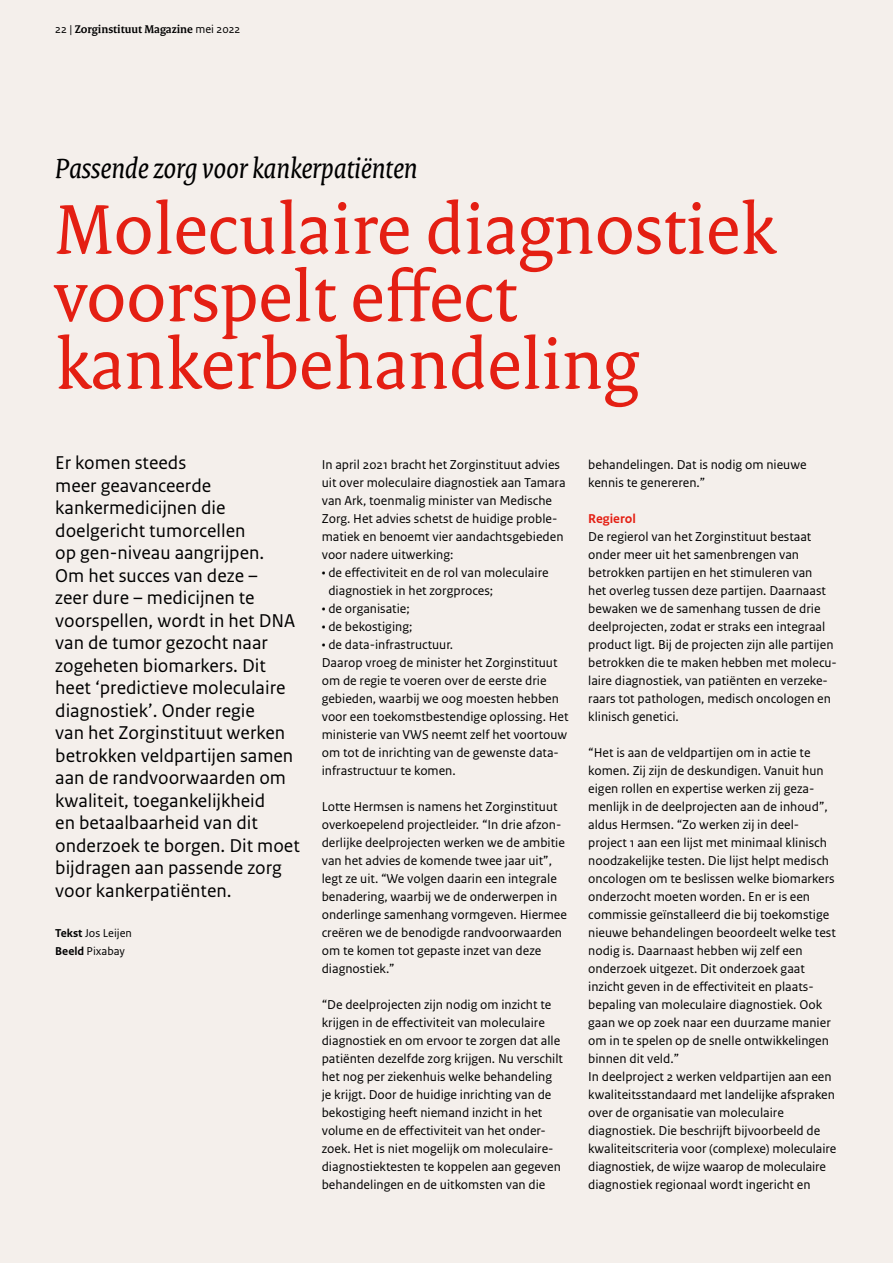
<style>
.page{position:relative;width:893px;height:1263px;background:#f4efeb}
.page>*{position:absolute;margin:0;border:0;box-sizing:border-box;transform-origin:0 0}
.t1{font:75px/67.5px "Rijksoverheid Serif";color:#e41f13}
.t2{font:italic 30px "Rijksoverheid Serif";color:#000}
.t3{font:19.5px/22.5px "Rijksoverheid Sans Text";color:#000}
.t4{font:13.5px/18px "Rijksoverheid Sans Text";color:#000}
.t5{font:700 13.5px "Rijksoverheid Sans Text";color:#e41f13}
.t6{font:700 12px "Rijksoverheid Serif";color:#000}
.t7{font:12px/18px "Rijksoverheid Sans Text";color:#000}
.s1{font-family:"Rijksoverheid Sans Text";font-weight:400}
.s2{font-weight:700}
</style>
<div class="page">
<p class="t6" style="left:55px;top:22px;width:187px"><span class="s1">22 |</span> Zorginstituut Magazine <span class="s1">mei 2022</span></p>
<h2 class="t2" style="left:55px;top:151px;width:364px">Passende zorg voor kankerpatiënten</h2>
<h1 class="t1" style="left:55px;top:195px;width:722px">Moleculaire diagnostiek voorspelt effect kankerbehandeling</h1>
<p class="t3" style="left:55px;top:452px;width:246px">Er komen steeds<br>meer geavanceerde kankermedicijnen die doelgericht tumorcellen<br>op gen-niveau aangrijpen.<br>Om het succes van deze –<br>zeer dure – medicijnen te voorspellen, wordt in het DNA van de tumor gezocht naar zogeheten biomarkers. Dit heet ‘predictieve moleculaire diagnostiek’. Onder regie<br>van het Zorginstituut werken betrokken veldpartijen samen aan de randvoorwaarden om kwaliteit, toegankelijkheid<br>en betaalbaarheid van dit onderzoek te borgen. Dit moet bijdragen aan passende zorg voor kankerpatiënten.</p>
<p class="t7" style="left:55px;top:925px;width:78px"><span class="s2">Tekst</span> Jos Leijen<br><span class="s2">Beeld</span> Pixabay</p>
<p class="t4" style="left:322px;top:456px;width:245px">In april 2021 bracht het Zorginstituut advies uit over moleculaire diagnostiek aan Tamara van Ark, toenmalig minister van Medische Zorg. Het advies schetst de huidige proble&shy;matiek en benoemt vier aandachtsgebieden voor nadere uitwerking:</p>
<p class="t4" style="left:328px;top:564px;width:222px;text-indent:-7px">• de effectiviteit en de rol van moleculaire diagnostiek in het zorgproces;</p>
<p class="t4" style="left:322px;top:600px;width:90px">• de organisatie;</p>
<p class="t4" style="left:322px;top:618px;width:92px">• de bekostiging;</p>
<p class="t4" style="left:322px;top:636px;width:248px">• de data-infrastructuur.<br>Daarop vroeg de minister het Zorginstituut om de regie te voeren over de eerste drie gebieden, waarbij we oog moesten hebben voor een toekomstbestendige oplossing. Het ministerie van VWS neemt zelf het voortouw om tot de inrichting van de gewenste data&shy;infrastructuur te komen.</p>
<p class="t4" style="left:322px;top:798px;width:247px">Lotte Hermsen is namens het Zorginstituut overkoepelend projectleider. “In drie afzon&shy;derlijke deelprojecten werken we de ambitie van het advies de komende twee jaar uit”, legt ze uit. “We volgen daarin een integrale benadering, waarbij we de onderwerpen in onderlinge samenhang vormgeven. Hiermee creëren we de benodigde randvoorwaarden om te komen tot gepaste inzet van deze diagnostiek.”</p>
<p class="t4" style="left:322px;top:996px;width:243px">“De deelprojecten zijn nodig om inzicht te krijgen in de effectiviteit van moleculaire diagnostiek en om ervoor te zorgen dat alle patiënten dezelfde zorg krijgen. Nu verschilt het nog per ziekenhuis welke behandeling je krijgt. Door de huidige inrichting van de bekostiging heeft niemand inzicht in het volume en de effectiviteit van het onder&shy;zoek. Het is niet mogelijk om moleculaire&shy;diagnostiektesten te koppelen aan gegeven behandelingen en de uitkomsten van die</p>
<p class="t4" style="left:588px;top:456px;width:220px">behandelingen. Dat is nodig om nieuwe kennis te genereren.”</p>
<p class="t5" style="left:588px;top:511px;width:49px">Regierol</p>
<p class="t4" style="left:588px;top:528px;width:250px">De regierol van het Zorginstituut bestaat onder meer uit het samenbrengen van betrokken partijen en het stimuleren van<br>het overleg tussen deze partijen. Daarnaast bewaken we de samenhang tussen de drie deelprojecten, zodat er straks een integraal product ligt. Bij de projecten zijn alle partijen betrokken die te maken hebben met molecu&shy;laire diagnostiek, van patiënten en verzeke&shy;raars tot pathologen, medisch oncologen en klinisch genetici.</p>
<p class="t4" style="left:588px;top:744px;width:250px">“Het is aan de veldpartijen om in actie te komen. Zij zijn de deskundigen. Vanuit hun eigen rollen en expertise werken zij geza&shy;menlijk in de deelprojecten aan de inhoud”, aldus Hermsen. “Zo werken zij in deel&shy;project 1 aan een lijst met minimaal klinisch noodzakelijke testen. Die lijst helpt medisch oncologen om te beslissen welke biomarkers onderzocht moeten worden. En er is een commissie geïnstalleerd die bij toekomstige nieuwe behandelingen beoordeelt welke test nodig is. Daarnaast hebben wij zelf een onderzoek uitgezet. Dit onderzoek gaat inzicht geven in de effectiviteit en plaats&shy;bepaling van moleculaire diagnostiek. Ook gaan we op zoek naar een duurzame manier om in te spelen op de snelle ontwikkelingen binnen dit veld.”<br>In deelproject 2 werken veldpartijen aan een kwaliteitsstandaard met landelijke afspraken over de organisatie van moleculaire diagnostiek. Die beschrijft bijvoorbeeld de kwaliteitscriteria voor (complexe) moleculaire diagnostiek, de wijze waarop de moleculaire diagnostiek regionaal wordt ingericht en</p>
</div>
